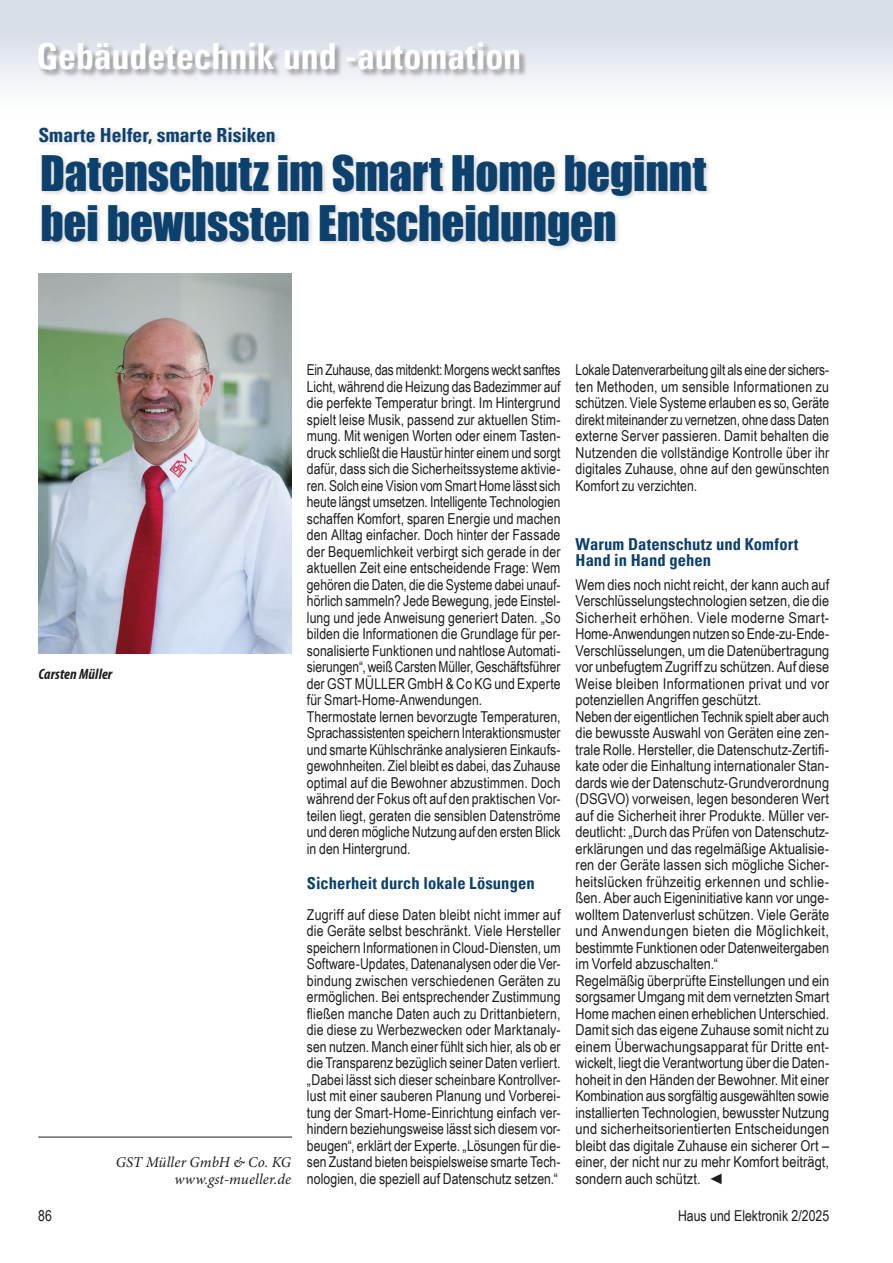
<style>
.page{position:relative;width:893px;height:1263px;background:#fff}
.page>*{position:absolute;margin:0;border:0;box-sizing:border-box;transform-origin:0 0}
.t1{font:45px/49.5px "Impact";color:#0c406d}
.t2{font:700 condensed 36px "Univers";color:#fff}
.t3{font:700 condensed 19.5px "Univers";color:#0c406d}
.t4{font:700 condensed 16.5px/16.5px "Univers";letter-spacing:.005em;color:#0c406d}
.t5{font:15px/16.5px "Arial Narrow";color:#1d1d1b;text-align:justify}
.t6{font:15px/16.5px "Arial Narrow";color:#1d1d1b;scale:1.04 1}
.t7{font:italic 15px/16.5px "Minion Pro";letter-spacing:.01em;color:#1d1d1b;text-align:right}
.t8{font:italic 700 condensed 15px "Myriad Pro";letter-spacing:.01em;color:#1d1d1b}
</style>
<div class="page">
<div style="left:0;top:0;width:893px;height:128px;background:linear-gradient(to bottom,#d1d8e3,#fff)"></div>
<hr style="left:38px;top:1137px;width:254px;height:1px;background:#1d1d1b">
<div style="left:37px;top:125px;width:676px;height:127px;background:#1d1d1b;opacity:.2"></div>
<img style="left:38px;top:273px;width:254px;height:381px">
<div style="left:38px;top:43px;width:490px;height:35px;background:#1d1d1b;opacity:.4"></div>
<h2 class="t2" style="left:36px;top:34px;width:486px">Gebäudetechnik und -automation</h2>
<h3 class="t3" style="left:38px;top:123px;width:239px">Smarte Helfer, smarte Risiken</h3>
<h1 class="t1" style="left:40px;top:147px;width:668px">Datenschutz im Smart Home beginnt bei bewussten Entscheidungen</h1>
<p class="t8" style="left:39px;top:664px;width:75px">Carsten Müller</p>
<p class="t7" style="left:116px;top:1154px;width:177px">GST Müller GmbH &amp; Co. KG www.gst-mueller.de</p>
<p class="t5" style="left:307px;top:361px;width:255px;text-align:left">Ein Zuhause, das mitdenkt: Morgens weckt sanftes Licht, während die Heizung das Badezimmer auf die perfekte Temperatur bringt. Im Hintergrund spielt leise Musik, passend zur aktuellen Stim&shy;mung. Mit wenigen Worten oder einem Tasten&shy;druck schließt die Haustür hinter einem und sorgt dafür, dass sich die Sicherheitssysteme aktivie&shy;ren. Solch eine Vision vom Smart Home lässt sich heute längst umsetzen. Intelligente Technologien schaffen Komfort, sparen Energie und machen den Alltag einfacher. Doch hinter der Fassade der Bequemlichkeit verbirgt sich gerade in der aktuellen Zeit eine entscheidende Frage: Wem gehören die Daten, die die Systeme dabei unauf&shy;hörlich sammeln? Jede Bewegung, jede Einstel&shy;lung und jede Anweisung generiert Daten. „So bilden die Informationen die Grundlage für per&shy;sonalisierte Funktionen und nahtlose Automati&shy;sierungen“, weiß Carsten Müller, Geschäftsführer der GST MÜLLER GmbH &amp; Co KG und Experte für Smart-Home-Anwendungen.<br>Thermostate lernen bevorzugte Temperaturen, Sprachassistenten speichern Interaktionsmuster und smarte Kühlschränke analysieren Einkaufs&shy;gewohnheiten. Ziel bleibt es dabei, das Zuhause optimal auf die Bewohner abzustimmen. Doch während der Fokus oft auf den praktischen Vor&shy;teilen liegt, geraten die sensiblen Datenströme und deren mögliche Nutzung auf den ersten Blick in den Hintergrund.</p>
<p class="t4" style="left:307px;top:875px;width:229px">Sicherheit durch lokale Lösungen</p>
<p class="t5" style="left:307px;top:905px;width:255px">Zugriff auf diese Daten bleibt nicht immer auf die Geräte selbst beschränkt. Viele Hersteller speichern Informationen in Cloud-Diensten, um Software-Updates, Datenanalysen oder die Ver&shy;bindung zwischen verschiedenen Geräten zu ermöglichen. Bei entsprechender Zustimmung fließen manche Daten auch zu Drittanbietern, die diese zu Werbezwecken oder Marktanaly&shy;sen nutzen. Manch einer fühlt sich hier, als ob er die Transparenz bezüglich seiner Daten verliert. „Dabei lässt sich dieser scheinbare Kontrollver&shy;lust mit einer sauberen Planung und Vorberei&shy;tung der Smart-Home-Einrichtung einfach ver&shy;hindern beziehungsweise lässt sich diesem vor&shy;beugen“, erklärt der Experte. „Lösungen für die&shy;sen Zustand bieten beispielsweise smarte Tech&shy;nologien, die speziell auf Datenschutz setzen.“</p>
<p class="t5" style="left:576px;top:361px;width:255px">Lokale Datenverarbeitung gilt als eine der sichers&shy;ten Methoden, um sensible Informationen zu schützen. Viele Systeme erlauben es so, Geräte direkt miteinander zu vernetzen, ohne dass Daten externe Server passieren. Damit behalten die Nutzenden die vollständige Kontrolle über ihr digitales Zuhause, ohne auf den gewünschten Komfort zu verzichten.</p>
<p class="t4" style="left:576px;top:535px;width:224px">Warum Datenschutz und Komfort<br>Hand in Hand gehen</p>
<p class="t6" style="left:576px;top:575px;width:245px">Wem dies noch nicht reicht, der kann auch auf Verschlüsselungstechnologien setzen, die die Sicherheit erhöhen. Viele moderne Smart-Home-Anwendungen nutzen so Ende-zu-Ende-Verschlüsselungen, um die Datenübertragung vor unbefugtem Zugriff zu schützen. Auf diese Weise bleiben Informationen privat und vor potenziellen Angriffen geschützt.<br>Neben der eigentlichen Technik spielt aber auch die bewusste Auswahl von Geräten eine zen&shy;trale Rolle. Hersteller, die Datenschutz-Zertifi&shy;kate oder die Einhaltung internationaler Stan&shy;dards wie der Datenschutz-Grundverordnung (DSGVO) vorweisen, legen besonderen Wert auf die Sicherheit ihrer Produkte. Müller ver&shy;deutlicht: „Durch das Prüfen von Datenschutz&shy;erklärungen und das regelmäßige Aktualisie&shy;ren der Geräte lassen sich mögliche Sicher&shy;heitslücken frühzeitig erkennen und schlie&shy;ßen. Aber auch Eigeninitiative kann vor unge&shy;wolltem Datenverlust schützen. Viele Geräte und Anwendungen bieten die Möglichkeit, bestimmte Funktionen oder Datenweitergaben im Vorfeld abzuschalten.“<br>Regelmäßig überprüfte Einstellungen und ein sorgsamer Umgang mit dem vernetzten Smart Home machen einen erheblichen Unterschied.<br>Damit sich das eigene Zuhause somit nicht zu einem Überwachungsapparat für Dritte ent&shy;wickelt, liegt die Verantwortung über die Daten&shy;hoheit in den Händen der Bewohner. Mit einer Kombination aus sorgfältig ausgewählten sowie installierten Technologien, bewusster Nutzung und sicherheitsorientierten Entscheidungen bleibt das digitale Zuhause ein sicherer Ort – einer, der nicht nur zu mehr Komfort beiträgt, sondern auch schützt. ◄</p>
<p class="t5" style="left:38px;top:1207px;width:15px">86</p>
<p class="t5" style="left:678px;top:1207px;width:153px">Haus und Elektronik 2/2025</p>
</div>
